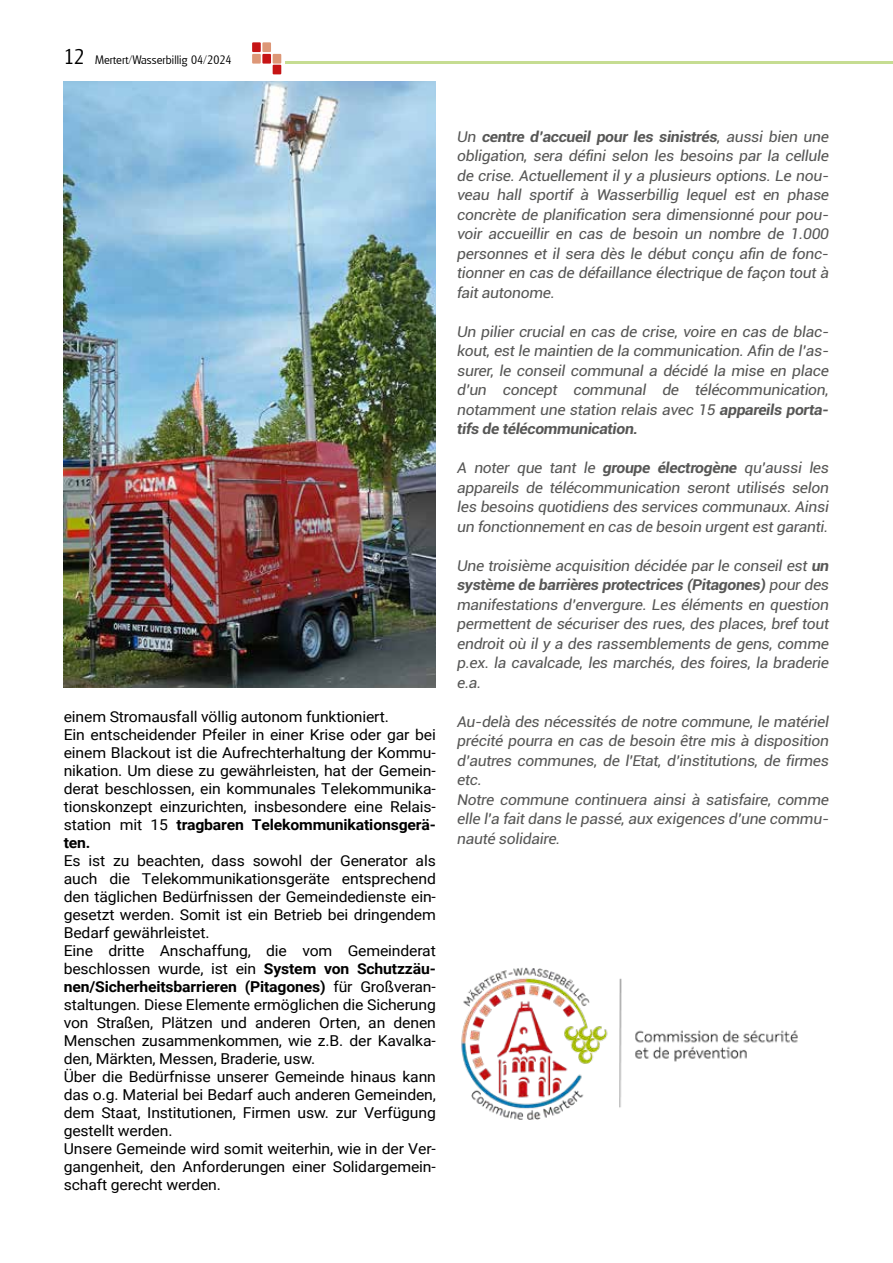
<style>
.page{position:relative;width:893px;height:1263px;background:#fff}
.page>*{position:absolute;margin:0;border:0;box-sizing:border-box;transform-origin:0 0}
.t1{font:italic 15px/19.5px "Roboto";letter-spacing:-.02em;color:#575756;text-align:justify;scale:1.05 1}
.t2{font:15px/18px "Roboto";letter-spacing:-.01em;color:#000;scale:1.05 1}
.t3{font:300 12px "Glasgow";letter-spacing:.01em;color:#000}
.s1{font-size:21px}
.s2{font-weight:700}
</style>
<div class="page">
<div style="left:252px;top:42px;width:9px;height:10px;background:#c61415"></div>
<div style="left:262px;top:54px;width:9px;height:10px;background:#c61415"></div>
<div style="left:273px;top:65px;width:8px;height:9px;background:#c61415"></div>
<div style="left:262px;top:42px;width:9px;height:10px;background:#dd9777"></div>
<div style="left:252px;top:54px;width:9px;height:10px;background:#dd9777"></div>
<div style="left:273px;top:54px;width:8px;height:10px;background:#dd9777"></div>
<hr style="left:285px;top:62px;width:608px;height:2px;background:#a6ca56">
<img style="left:64px;top:81px;width:372px;height:607px">
<img style="left:461px;top:967px;width:337px;height:153px">
<p class="t3" style="left:64px;top:52px;width:169px"><span class="s1">12</span> Mertert/Wasserbillig 04/2024</p>
<p class="t2" style="left:64px;top:707px;width:356px">einem Stromausfall völlig autonom funktioniert.<br>Ein entscheidender Pfeiler in einer Krise oder gar bei einem Blackout ist die Aufrechterhaltung der Kommu&shy;nikation. Um diese zu gewährleisten, hat der Gemein&shy;derat beschlossen, ein kommunales Telekommunika&shy;tionskonzept einzurichten, insbesondere eine Relais&shy;station mit 15 <span class="s2">tragbaren Telekommunikationsgerä&shy;ten.</span></p>
<p class="t2" style="left:64px;top:851px;width:356px">Es ist zu beachten, dass sowohl der Generator als auch die Telekommunikationsgeräte entsprechend den täglichen Bedürfnissen der Gemeindedienste ein&shy;gesetzt werden. Somit ist ein Betrieb bei dringendem Bedarf gewährleistet.<br>Eine dritte Anschaffung, die vom Gemeinderat beschlossen wurde, ist ein <span class="s2">System von Schutzzäu&shy;nen/Sicherheitsbarrieren (Pitagones)</span> für Großveran&shy;staltungen. Diese Elemente ermöglichen die Sicherung von Straßen, Plätzen und anderen Orten, an denen Menschen zusammenkommen, wie z.B. der Kavalka&shy;den, Märkten, Messen, Braderie, usw.<br>Über die Bedürfnisse unserer Gemeinde hinaus kann das o.g. Material bei Bedarf auch anderen Gemeinden, dem Staat, Institutionen, Firmen usw. zur Verfügung gestellt werden.<br>Unsere Gemeinde wird somit weiterhin, wie in der Ver&shy;gangenheit, den Anforderungen einer Solidargemein&shy;schaft gerecht werden.</p>
<p class="t1" style="left:457px;top:126px;width:356px">Un <span class="s2">centre d’accueil pour les sinistrés</span>, aussi bien une obligation, sera défini selon les besoins par la cellule de crise. Actuellement il y a plusieurs options. Le nou&shy;veau hall sportif à Wasserbillig lequel est en phase concrète de planification sera dimensionné pour pou&shy;voir accueillir en cas de besoin un nombre de 1.000 personnes et il sera dès le début conçu afin de fonc&shy;tionner en cas de défaillance électrique de façon tout à fait autonome.</p>
<p class="t1" style="left:457px;top:321px;width:356px">Un pilier crucial en cas de crise, voire en cas de blac&shy;kout, est le maintien de la communication. Afin de l’as&shy;surer, le conseil communal a décidé la mise en place d’un concept communal de télécommunication, notamment une station relais avec 15 <span class="s2">appareils porta&shy;tifs de télécommunication.</span></p>
<p class="t1" style="left:457px;top:458px;width:356px">A noter que tant le <span class="s2">groupe électrogène</span> qu’aussi les appareils de télécommunication seront utilisés selon les besoins quotidiens des services communaux. Ainsi un fonctionnement en cas de besoin urgent est garanti.</p>
<p class="t1" style="left:457px;top:555px;width:356px">Une troisième acquisition décidée par le conseil est <span class="s2">un système de barrières protectrices (Pitagones)</span> pour des manifestations d’envergure. Les éléments en question permettent de sécuriser des rues, des places, bref tout endroit où il y a des rassemblements de gens, comme p.ex. la cavalcade, les marchés, des foires, la braderie e.a.</p>
<p class="t1" style="left:457px;top:711px;width:356px;text-align:left">Au-delà des nécessités de notre commune, le matériel précité pourra en cas de besoin être mis à disposition d’autres communes, de l’Etat, d’institutions, de firmes etc.<br>Notre commune continuera ainsi à satisfaire, comme elle l’a fait dans le passé, aux exigences d’une commu&shy;nauté solidaire.</p>
</div>
